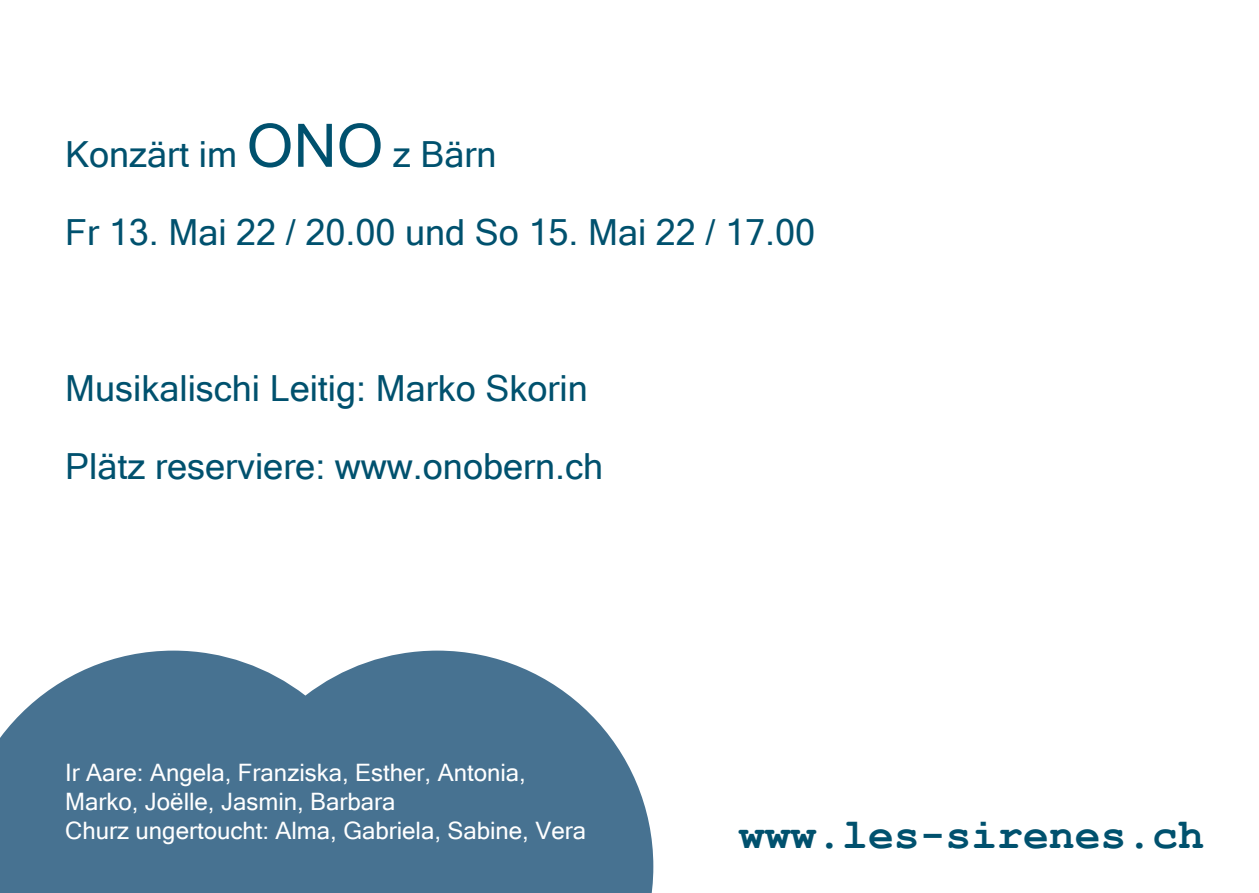
<style>
.page{position:relative;width:1259px;height:893px;background:#fff}
.page>*{position:absolute;margin:0;border:0;box-sizing:border-box;transform-origin:0 0}
.t1{font:700 43.2px "Courier New";color:#00516e}
.t2{font:36px/78px "Microsoft Sans Serif";color:#00516e}
.t3{font:24px/28.8px "Microsoft Sans Serif";color:#fff}
.s1{font-size:60px}
</style>
<div class="page">
<svg style="left:0;top:651px;width:653px;height:242px;background:#5b829d"></svg>
<p class="t2" style="left:65px;top:114px;width:751px">Konzärt im <span class="s1">ONO</span> z Bärn<br>Fr 13. Mai 22 / 20.00 und So 15. Mai 22 / 17.00</p>
<p class="t2" style="left:65px;top:348px;width:539px">Musikalischi Leitig: Marko Skorin<br>Plätz reserviere: www.onobern.ch</p>
<p class="t3" style="left:65px;top:758px;width:522px">Ir Aare: Angela, Franziska, Esther, Antonia,<br>Marko, Joëlle, Jasmin, Barbara<br>Churz ungertoucht: Alma, Gabriela, Sabine, Vera</p>
<p class="t1" style="left:739px;top:808px;width:466px">www.les-sirenes.ch</p>
</div>
